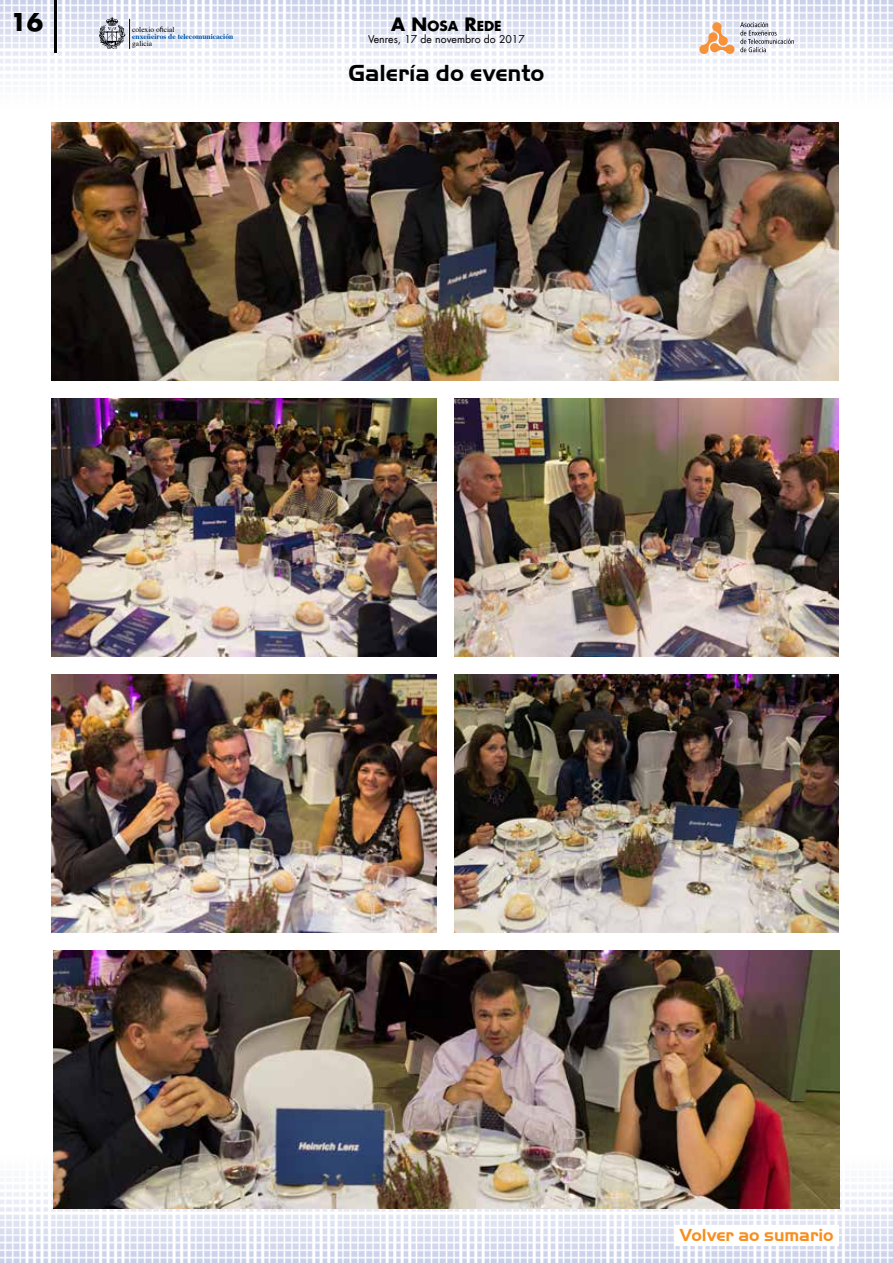
<style>
.page{position:relative;width:893px;height:1263px;background:#fff}
.page>*{position:absolute;margin:0;border:0;box-sizing:border-box;transform-origin:0 0}
.t1{font:700 24px "Handel Got D";color:#000}
.t2{font:700 24px "Futura LT";color:#000}
.t3{font:700 18px "Handel Got D";color:#f78e1e}
.t4{font:700 13.5px "Futura LT";color:#000}
.t5{font:10.5px "Futura LT";color:#000}
.t6{font:700 7.5px/7.1px "Times";color:#0054a4}
.t7{font:7.5px "Times";color:#000}
.s1{font-weight:400;color:#000}
.s2{font-family:"Myriad Pro";font-weight:400;color:#000}
.s3{font-size:18px}
</style>
<div class="page">
<img style="left:0;top:0;width:893px;height:78px">
<img style="left:0;top:1185px;width:893px;height:78px">
<hr style="left:129px;top:19px;width:1px;height:30px;background:#000">
<svg style="left:99px;top:17px;width:27px;height:32px"></svg>
<svg style="left:699px;top:22px;width:95px;height:32px"></svg>
<hr style="left:54px;top:0;width:3px;height:52px;background:#000">
<img style="left:51px;top:122px;width:787px;height:258px">
<img style="left:51px;top:398px;width:385px;height:259px">
<img style="left:454px;top:398px;width:385px;height:259px">
<img style="left:51px;top:675px;width:385px;height:258px">
<img style="left:53px;top:951px;width:787px;height:258px">
<img style="left:454px;top:675px;width:385px;height:258px">
<div style="left:675px;top:1225px;width:163px;height:20px;background:#fff"></div>
<h1 class="t2" style="left:10px;top:6px;width:34px">16</h1>
<p class="t6" style="left:132px;top:26px;width:103px"><span class="s1">colexio o</span><span class="s2">fi</span><span class="s1">cial<br></span>enxeñeiros de telecomunicación</p>
<p class="t7" style="left:132px;top:38px;width:22px">galicia</p>
<h3 class="t4" style="left:391px;top:17px;width:112px"><span class="s3">A N</span>OSA <span class="s3">R</span>EDE</h3>
<h3 class="t5" style="left:368px;top:33px;width:158px">Venres, 17 de novembro do 2017</h3>
<h1 class="t1" style="left:349px;top:60px;width:197px">Galería do evento</h1>
<h2 class="t3" style="left:680px;top:1225px;width:155px">Volver ao sumario</h2>
</div>
